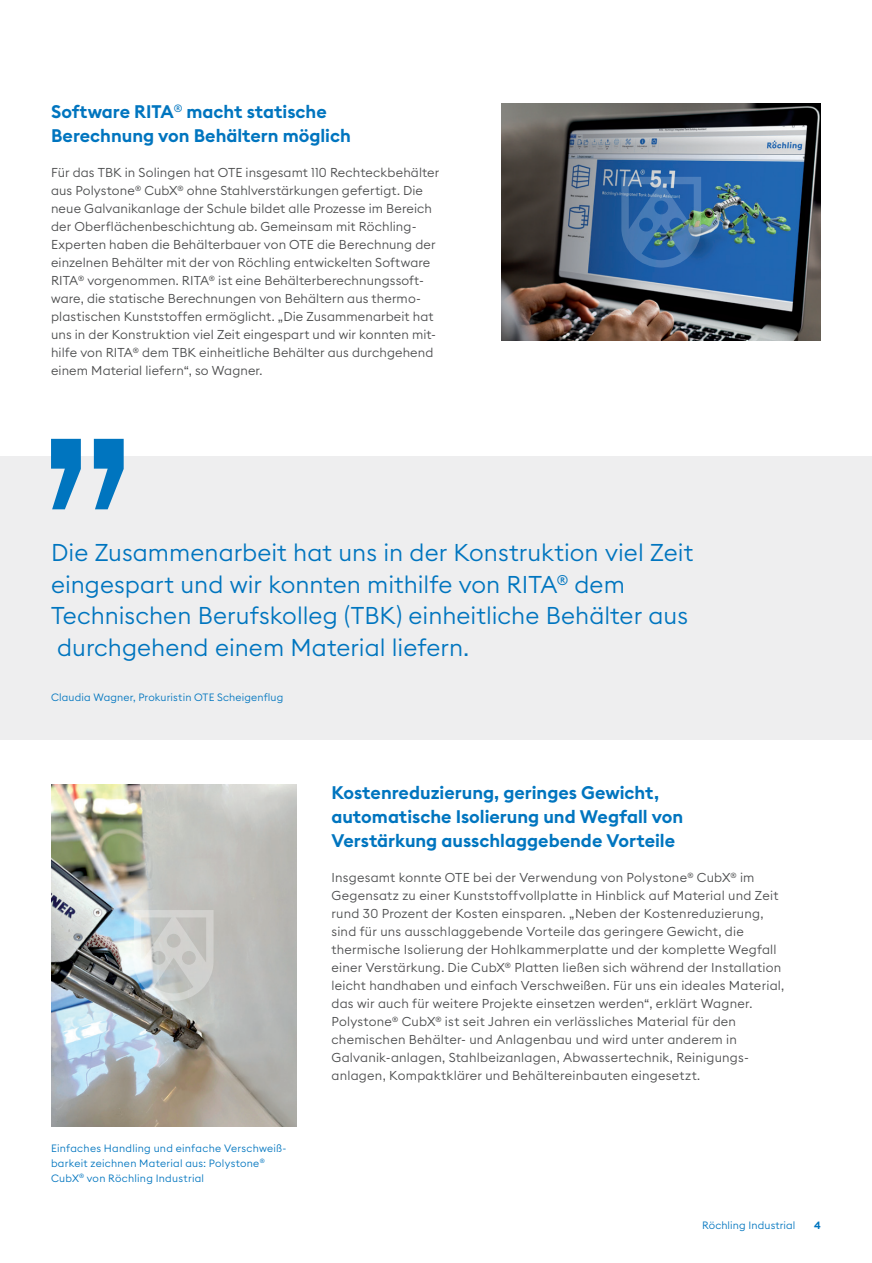
<style>
.page{position:relative;width:872px;height:1263px;background:#fff}
.page>*{position:absolute;margin:0;border:0;box-sizing:border-box;transform-origin:0 0}
.t1{font:300 24px/31.5px "Euclid Square";color:#0075bf}
.t2{font:600 18px/24px "Euclid Square";color:#0075bf}
.t3{font:300 12.75px/18px "Euclid Square";letter-spacing:.015em;color:#4b4c4d}
.t4{font:300 10.5px/15px "Euclid Square";letter-spacing:.02em;color:#0075bf}
.t5{font:600 10.5px "Euclid Square";color:#0075bf}
</style>
<div class="page">
<div style="left:0;top:456px;width:872px;height:284px;background:#eeeeef"></div>
<svg style="left:51px;top:439px;width:30px;height:70px"></svg>
<svg style="left:94px;top:439px;width:30px;height:70px"></svg>
<img style="left:51px;top:785px;width:245px;height:341px">
<img style="left:501px;top:104px;width:320px;height:236px">
<svg style="left:621px;top:177px;width:80px;height:91px;background:#3e72aa"></svg>
<svg style="left:134px;top:910px;width:79px;height:91px;background:#c7caca"></svg>
<h2 class="t2" style="left:51px;top:100px;width:301px">Software RITA<sup>®</sup> macht statische<br>Berechnung von Behältern möglich</h2>
<p class="t3" style="left:51px;top:164px;width:390px">Für das TBK in Solingen hat OTE insgesamt 110 Rechteckbehälter aus Polystone<sup>®</sup> CubX<sup>®</sup> ohne Stahlverstärkungen gefertigt. Die neue Galvanikanlage der Schule bildet alle Prozesse im Bereich der Oberflächenbeschichtung ab. Gemeinsam mit Röchling-Experten haben die Behälterbauer von OTE die Berechnung der einzelnen Behälter mit der von Röchling entwickelten Software RITA<sup>®</sup> vorgenommen. RITA<sup>®</sup> ist eine Behälterberechnungssoft&shy;ware, die statische Berechnungen von Behältern aus thermo&shy;plastischen Kunststoffen ermöglicht. „Die Zusammenarbeit hat uns in der Konstruktion viel Zeit eingespart und wir konnten mit&shy;hilfe von RITA<sup>®</sup> dem TBK einheitliche Behälter aus durchgehend einem Material liefern“, so Wagner.</p>
<h1 class="t1" style="left:51px;top:537px;width:643px">Die Zusammenarbeit hat uns in der Konstruktion viel Zeit eingespart und wir konnten mithilfe von RITA<sup>®</sup> dem Technischen Berufskolleg (TBK) einheitliche Behälter aus durchgehend einem Material liefern.</h1>
<p class="t4" style="left:51px;top:689px;width:234px">Claudia Wagner, Prokuristin OTE Scheigenflug</p>
<p class="t4" style="left:51px;top:1140px;width:237px">Einfaches Handling und einfache Verschweiß&shy;barkeit zeichnen Material aus: Polystone<sup>®<br></sup>CubX<sup>®</sup> von Röchling Industrial</p>
<h2 class="t2" style="left:331px;top:781px;width:353px">Kostenreduzierung, geringes Gewicht, automatische Isolierung und Wegfall von<br>Verstärkung ausschlaggebende Vorteile</h2>
<p class="t3" style="left:331px;top:868px;width:454px">Insgesamt konnte OTE bei der Verwendung von Polystone<sup>®</sup> CubX<sup>®</sup> im Gegensatz zu einer Kunststoffvollplatte in Hinblick auf Material und Zeit rund 30 Prozent der Kosten einsparen. „Neben der Kostenreduzierung, sind für uns ausschlaggebende Vorteile das geringere Gewicht, die thermische Isolierung der Hohlkammerplatte und der komplette Wegfall einer Verstärkung. Die CubX<sup>®</sup> Platten ließen sich während der Installation leicht handhaben und einfach Verschweißen. Für uns ein ideales Material, das wir auch für weitere Projekte einsetzen werden“, erklärt Wagner.<br>Polystone<sup>®</sup> CubX<sup>®</sup> ist seit Jahren ein verlässliches Material für den chemischen Behälter- und Anlagenbau und wird unter anderem in Galvanik-anlagen, Stahlbeizanlagen, Abwassertechnik, Reinigungs&shy;anlagen, Kompaktklärer und Behältereinbauten eingesetzt.</p>
<p class="t4" style="left:702px;top:1217px;width:95px">Röchling Industrial</p>
<p class="t5" style="left:814px;top:1218px;width:8px">4</p>
</div>
